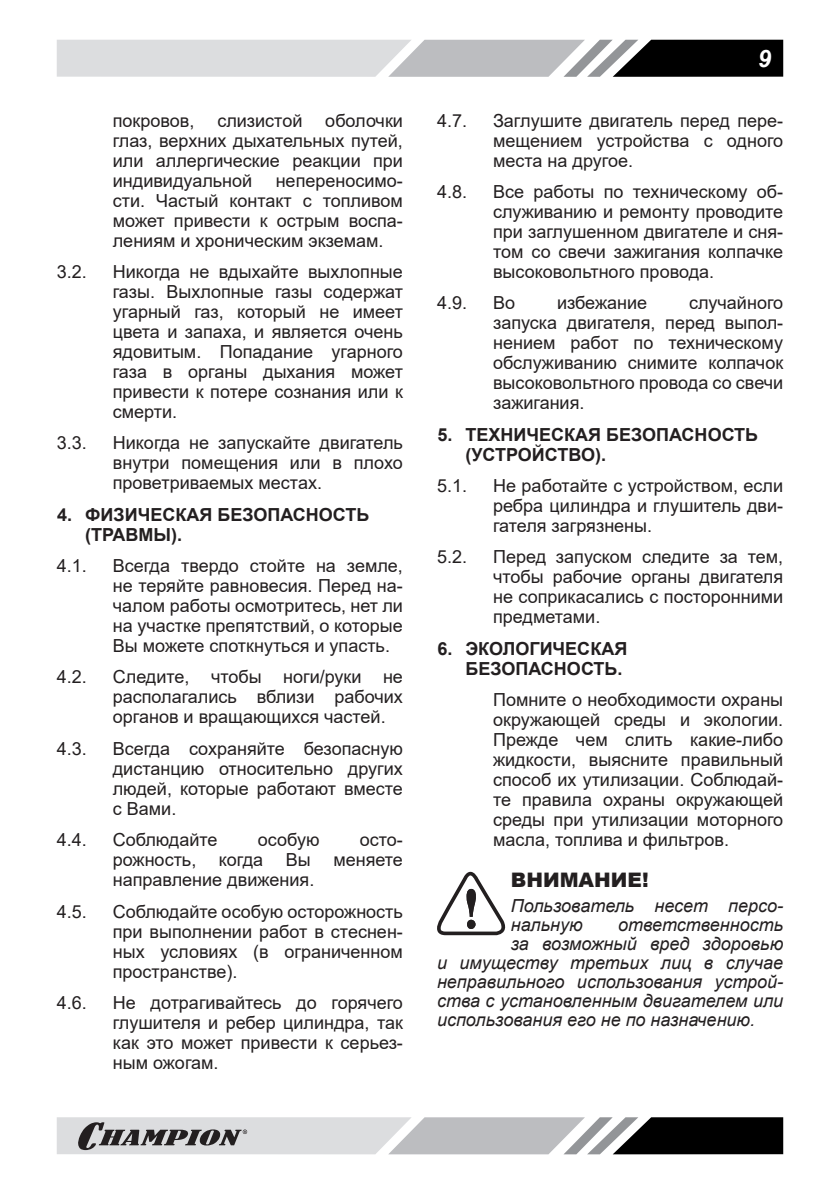
<style>
.page{position:relative;width:840px;height:1191px;background:#fff}
.page>*{position:absolute;margin:0;border:0;box-sizing:border-box;transform-origin:0 0}
.t1{font:italic 700 24px "Arial";color:#fff}
.t2{font:900 20px "Arial";color:#231f20}
.p_list2{font:18px/20px "Arial";color:#231f20;text-align:justify}
.p{font:italic 18px/19px "Arial";color:#231f20}
.p_list_H{font:700 18px/20px "Arial";color:#231f20}
</style>
<div class="page">
<svg style="left:57px;top:40px;width:725px;height:37px;background:#a7a8aa"></svg>
<svg style="left:57px;top:1117px;width:725px;height:37px;background:#9c9d9e"></svg>
<svg style="left:437px;top:872px;width:68px;height:63px"></svg>
<p class="p_list2" style="left:113px;top:110px;width:291px;text-indent:212px">оболочки глаз, верхних дыхательных путей, или аллергические реакции при индивидуальной</p>
<p class="p_list2" style="left:113px;top:110px;width:83px">покровов,</p>
<p class="p_list2" style="left:217px;top:110px;width:86px">слизистой</p>
<p class="p_list2" style="left:113px;top:170px;width:291px;text-indent:163px">непереносимо&shy;сти. Частый контакт с топливом может привести к острым воспа&shy;лениям и хроническим экземам.</p>
<p class="p_list2" style="left:57px;top:261px;width:32px">3.2.</p>
<p class="p_list2" style="left:113px;top:261px;width:291px">Никогда не вдыхайте выхлопные газы. Выхлопные газы содержат угарный газ, который не имеет цвета и запаха, и является очень ядовитым. Попадание угарного газа в органы дыхания может привести к потере сознания или к смерти.</p>
<p class="p_list2" style="left:57px;top:433px;width:32px">3.3.</p>
<p class="p_list2" style="left:113px;top:433px;width:291px">Никогда не запускайте двигатель внутри помещения или в плохо проветриваемых местах.</p>
<p class="p_list_H" style="left:85px;top:504px;width:286px;text-indent:-28px">4. ФИЗИЧЕСКАЯ БЕЗОПАСНОСТЬ (ТРАВМЫ).</p>
<p class="p_list2" style="left:57px;top:555px;width:32px">4.1.</p>
<p class="p_list2" style="left:113px;top:555px;width:291px">Всегда твердо стойте на земле, не теряйте равновесия. Перед на&shy;чалом работы осмотритесь, нет ли на участке препятствий, о которые Вы можете споткнуться и упасть.</p>
<p class="p_list2" style="left:57px;top:667px;width:32px">4.2.</p>
<p class="p_list2" style="left:113px;top:667px;width:291px">Следите, чтобы ноги/руки не располагались вблизи рабочих органов и вращающихся частей.</p>
<p class="p_list2" style="left:57px;top:738px;width:32px">4.3.</p>
<p class="p_list2" style="left:113px;top:738px;width:291px">Всегда сохраняйте безопасную дистанцию относительно других людей, которые работают вместе с Вами.</p>
<p class="p_list2" style="left:57px;top:829px;width:32px">4.4.</p>
<p class="p_list2" style="left:113px;top:829px;width:106px">Соблюдайте</p>
<p class="p_list2" style="left:258px;top:829px;width:63px">особую</p>
<p class="p_list2" style="left:359px;top:829px;width:45px">осто-</p>
<p class="p_list2" style="left:113px;top:849px;width:85px">рожность,</p>
<p class="p_list2" style="left:219px;top:849px;width:46px">когда</p>
<p class="p_list2" style="left:286px;top:849px;width:26px">Вы</p>
<p class="p_list2" style="left:333px;top:849px;width:71px">меняете</p>
<p class="p_list2" style="left:113px;top:869px;width:203px">направление движения.</p>
<p class="p_list2" style="left:57px;top:901px;width:32px">4.5.</p>
<p class="p_list2" style="left:113px;top:901px;width:291px">Соблюдайте особую осторожность при выполнении работ в стеснен&shy;ных условиях (в ограниченном пространстве).</p>
<p class="p_list2" style="left:57px;top:992px;width:32px">4.6.</p>
<p class="p_list2" style="left:113px;top:992px;width:291px">Не дотрагивайтесь до горячего глушителя и ребер цилиндра, так как это может привести к серьез&shy;ным ожогам.</p>
<h1 class="t1" style="left:757px;top:42px;width:15px">9</h1>
<p class="p_list2" style="left:437px;top:110px;width:32px">4.7.</p>
<p class="p_list2" style="left:493px;top:110px;width:291px">Заглушите двигатель перед пере&shy;мещением устройства с одного места на другое.</p>
<p class="p_list2" style="left:437px;top:181px;width:32px">4.8.</p>
<p class="p_list2" style="left:493px;top:181px;width:291px">Все работы по техническому об&shy;служиванию и ремонту проводите при заглушенном двигателе и сня&shy;том со свечи зажигания колпачке высоковольтного провода.</p>
<p class="p_list2" style="left:437px;top:293px;width:32px">4.9.</p>
<p class="p_list2" style="left:493px;top:293px;width:24px">Во</p>
<p class="p_list2" style="left:556px;top:293px;width:92px">избежание</p>
<p class="p_list2" style="left:493px;top:293px;width:291px;text-indent:196px">случайного запуска двигателя, перед выпол&shy;нением работ по техническому обслуживанию снимите колпачок высоковольтного провода со свечи зажигания.</p>
<p class="p_list_H" style="left:465px;top:424px;width:294px;text-indent:-28px">5. ТЕХНИЧЕСКАЯ БЕЗОПАСНОСТЬ (УСТРОЙСТВО).</p>
<p class="p_list2" style="left:437px;top:475px;width:32px">5.1.</p>
<p class="p_list2" style="left:493px;top:475px;width:291px">Не работайте с устройством, если ребра цилиндра и глушитель дви&shy;гателя загрязнены.</p>
<p class="p_list2" style="left:437px;top:547px;width:32px">5.2.</p>
<p class="p_list2" style="left:493px;top:547px;width:291px">Перед запуском следите за тем, чтобы рабочие органы двигателя не соприкасались с посторонними предметами.</p>
<p class="p_list_H" style="left:437px;top:638px;width:191px;text-align:right">6. ЭКОЛОГИЧЕСКАЯ<br>БЕЗОПАСНОСТЬ.</p>
<p class="p_list2" style="left:493px;top:689px;width:291px">Помните о необходимости охраны окружающей среды и экологии.<br>Прежде чем слить какие-либо жидкости, выясните правильный способ их утилизации. Соблюдай&shy;те правила охраны окружающей среды при утилизации моторного масла, топлива и фильтров.</p>
<p class="t2" style="left:510px;top:865px;width:139px">ВНИМАНИЕ!</p>
<p class="p" style="left:510px;top:896px;width:274px">Пользователь несет персо&shy;нальную</p>
<p class="p" style="left:617px;top:915px;width:166px">ответственность</p>
<p class="p" style="left:510px;top:934px;width:274px">за возможный вред здоровью</p>
<p class="p" style="left:437px;top:953px;width:347px">и имуществу третьих лиц в случае</p>
<p class="p" style="left:437px;top:972px;width:347px">неправильного использования устрой-</p>
<p class="p" style="left:437px;top:991px;width:347px">ства с установленным двигателем или</p>
<p class="p" style="left:437px;top:1010px;width:319px">использования его не по назначению.</p>
</div>
